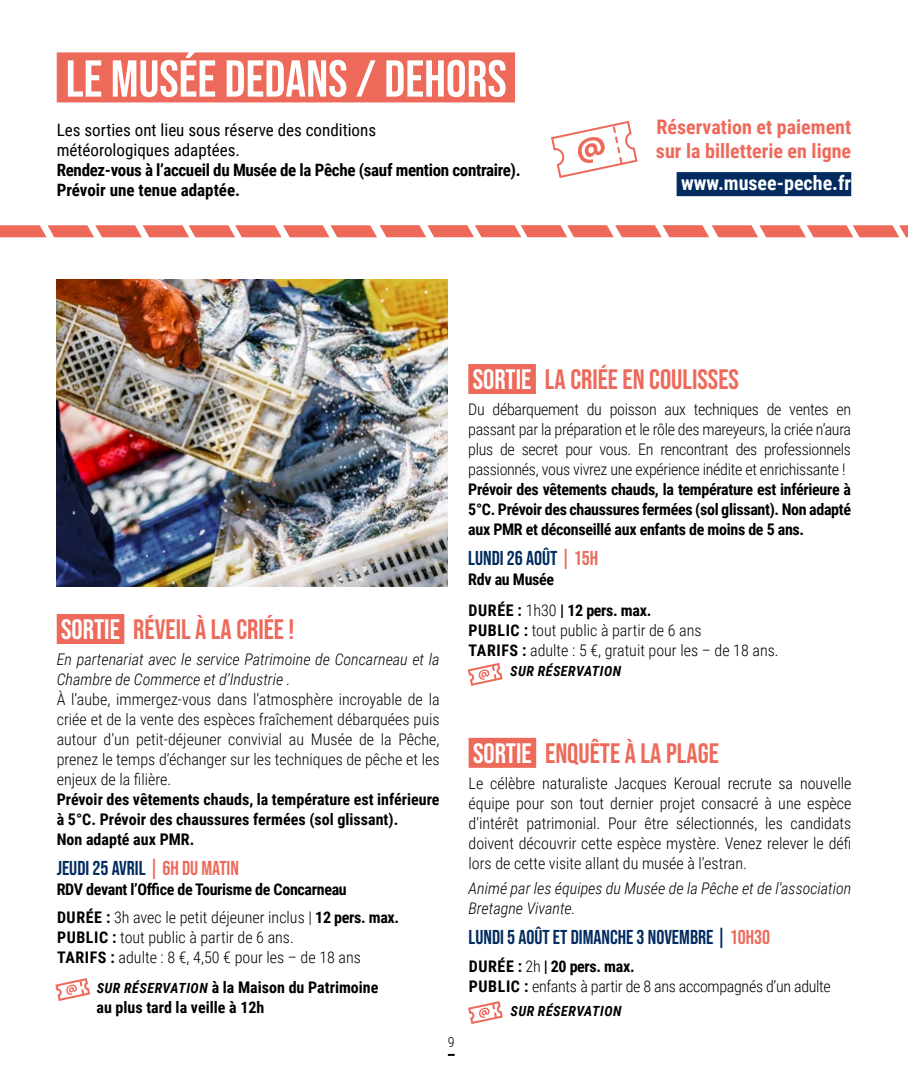
<style>
.page{position:relative;width:908px;height:1078px;background:#fff}
.page>*{position:absolute;margin:0;border:0;box-sizing:border-box;transform-origin:0 0}
.t1{font:51.8px "Bebas Neue";color:#fff}
.t2{font:28px "Bebas Neue";color:#ed6a5b}
.t3{font:20px "Bebas Neue";color:#022b5f}
.t4{font:700 20px/24px "Roboto Condensed";color:#ed6a5b}
.t5{font:700 20px "Roboto Condensed";color:#fff}
.t6{font:700 17px/20px "Roboto Condensed";letter-spacing:-.02em;color:#000}
.t7{font:17px/20px "Roboto Condensed";color:#000}
.t8{font:300 16px/20px "Roboto Condensed";color:#000;text-align:justify}
.t9{font:700 16px/20px "Roboto Condensed";color:#000}
.t10{font:italic 300 16px/20px "Roboto Condensed";color:#000}
.t11{font:700 16px/28px "Roboto Condensed";letter-spacing:-.02em;color:#000}
.t12{font:300 16px/20px "Roboto Condensed";letter-spacing:-.02em;color:#000}
.t13{font:italic 700 14px "Roboto Condensed";letter-spacing:.035em;color:#000}
.t14{font:300 14px "Roboto Condensed";color:#000}
.s1{color:#fff}
.s2{color:#ed6a5b}
.s3{font-weight:300}
.s4{font-weight:700}
.s5{font-style:italic;font-size:14px}
</style>
<div class="page">
<svg style="left:447px;top:1053px;width:7px;height:2px"></svg>
<div style="left:57px;top:52px;width:458px;height:50px;background:#ed6a5b"></div>
<svg style="left:551px;top:120px;width:87px;height:58px"></svg>
<div style="left:676px;top:172px;width:174px;height:24px;background:#022b5f"></div>
<div style="left:57px;top:613px;width:67px;height:30px;background:#ed6a5b"></div>
<div style="left:468px;top:364px;width:67px;height:30px;background:#ed6a5b"></div>
<div style="left:468px;top:737px;width:68px;height:30px;background:#ed6a5b"></div>
<svg style="left:0;top:225px;width:907px;height:12px;background:#f08377"></svg>
<img style="left:57px;top:279px;width:390px;height:307px">
<svg style="left:467px;top:663px;width:36px;height:23px"></svg>
<svg style="left:468px;top:1001px;width:35px;height:23px"></svg>
<svg style="left:55px;top:978px;width:36px;height:23px"></svg>
<h1 class="t1" style="left:66px;top:49px;width:442px">LE MUSÉE DEDANS / DEHORS</h1>
<p class="t7" style="left:57px;top:119px;width:321px">Les sorties ont lieu sous réserve des conditions météorologiques adaptées.</p>
<p class="t6" style="left:57px;top:159px;width:465px">Rendez-vous à l’accueil du Musée de la Pêche (sauf mention contraire).<br>Prévoir une tenue adaptée.</p>
<p class="t4" style="left:655px;top:114px;width:197px">Réservation et paiement sur la billetterie en ligne</p>
<p class="t5" style="left:681px;top:169px;width:171px">www.musee-peche.fr</p>
<h2 class="t2" style="left:61px;top:613px;width:235px"><span class="s1">SORTIE</span> RÉVEIL À LA CRIÉE !</h2>
<p class="t10" style="left:57px;top:648px;width:384px">En partenariat avec le service Patrimoine de Concarneau et la<br>Chambre de Commerce et d’Industrie .</p>
<p class="t8" style="left:57px;top:688px;width:384px">À l’aube, immergez-vous dans l’atmosphère incroyable de la criée et de la vente des espèces fraîchement débarquées puis autour d’un petit-déjeuner convivial au Musée de la Pêche, prenez le temps d’échanger sur les techniques de pêche et les enjeux de la filière.</p>
<p class="t9" style="left:57px;top:788px;width:384px">Prévoir des vêtements chauds, la température est inférieure à 5°C. Prévoir des chaussures fermées (sol glissant).<br>Non adapté aux PMR.</p>
<p class="t3" style="left:57px;top:856px;width:184px">JEUDI 25 AVRIL <span class="s2">| 6H DU MATIN</span></p>
<p class="t11" style="left:57px;top:874px;width:344px">RDV devant l’Office de Tourisme de Concarneau<br>DURÉE : <span class="s3">3h avec le petit déjeuner inclus |</span> 12 pers. max.</p>
<p class="t8" style="left:57px;top:926px;width:305px"><span class="s4">PUBLIC :</span> tout public à partir de 6 ans.<br><span class="s4">TARIFS :</span> adulte : 8 €, 4,50 € pour les – de 18 ans</p>
<p class="t9" style="left:96px;top:976px;width:283px"><span class="s5">SUR RÉSERVATION</span> à la Maison du Patrimoine au plus tard la veille à 12h</p>
<p class="t14" style="left:447px;top:1031px;width:8px">9</p>
<h2 class="t2" style="left:472px;top:363px;width:267px"><span class="s1">SORTIE</span> LA CRIÉE EN COULISSES</h2>
<p class="t8" style="left:468px;top:398px;width:384px">Du débarquement du poisson aux techniques de ventes en passant par la préparation et le rôle des mareyeurs, la criée n’aura plus de secret pour vous. En rencontrant des professionnels passionnés, vous vivrez une expérience inédite et enrichissante !</p>
<p class="t9" style="left:468px;top:478px;width:384px;text-align:justify">Prévoir des vêtements chauds, la température est inférieure à 5°C. Prévoir des chaussures fermées (sol glissant). Non adapté aux PMR et déconseillé aux enfants de moins de 5 ans.</p>
<p class="t3" style="left:468px;top:546px;width:131px">LUNDI 26 AOÛT <span class="s2">| 15H</span></p>
<p class="t11" style="left:468px;top:562px;width:184px;line-height:31.4px">Rdv au Musée<br>DURÉE : <span class="s3">1h30</span> | 12 pers. max.</p>
<p class="t8" style="left:468px;top:619px;width:311px"><span class="s4">PUBLIC :</span> tout public à partir de 6 ans<br><span class="s4">TARIFS :</span> adulte : 5 €, gratuit pour les – de 18 ans.</p>
<p class="t13" style="left:510px;top:661px;width:112px">SUR RÉSERVATION</p>
<h2 class="t2" style="left:473px;top:737px;width:247px"><span class="s1">SORTIE</span> ENQUÊTE À LA PLAGE</h2>
<p class="t8" style="left:468px;top:772px;width:384px">Le célèbre naturaliste Jacques Keroual recrute sa nouvelle équipe pour son tout dernier projet consacré à une espèce d'intérêt patrimonial. Pour être sélectionnés, les candidats doivent découvrir cette espèce mystère. Venez relever le défi lors de cette visite allant du musée à l’estran.</p>
<p class="t10" style="left:468px;top:877px;width:384px">Animé par les équipes du Musée de la Pêche et de l'association<br>Bretagne Vivante.</p>
<p class="t3" style="left:468px;top:925px;width:303px">LUNDI 5 AOÛT ET DIMANCHE 3 NOVEMBRE | <span class="s2">10H30</span></p>
<p class="t12" style="left:468px;top:955px;width:363px"><span class="s4">DURÉE :</span> 2h <span class="s4">| 20 pers. max.<br>PUBLIC :</span> enfants à partir de 8 ans accompagnés d’un adulte</p>
<p class="t13" style="left:510px;top:1001px;width:112px">SUR RÉSERVATION</p>
</div>
